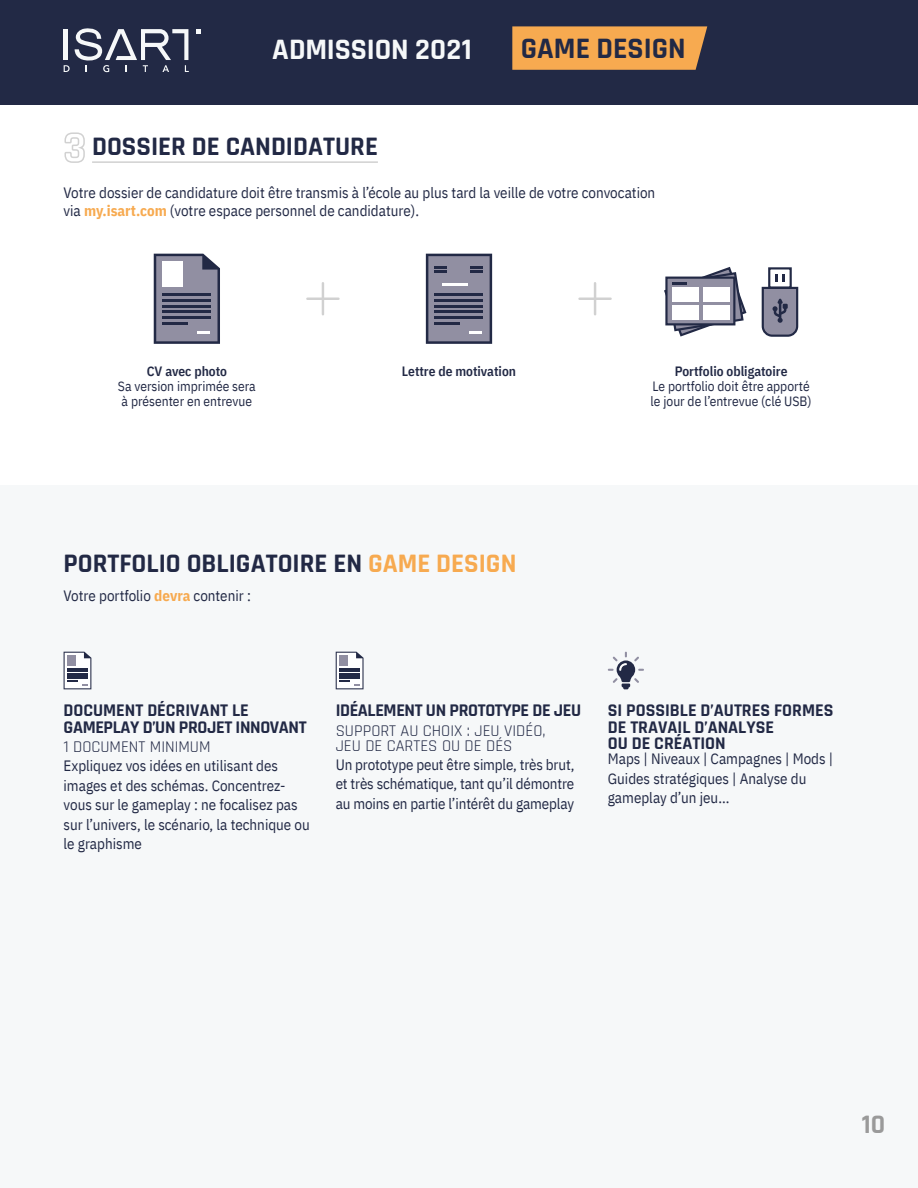
<style>
.page{position:relative;width:918px;height:1188px;background:#fff}
.page>*{position:absolute;margin:0;border:0;box-sizing:border-box;transform-origin:0 0}
.t1{font:700 30px "Rajdhani";letter-spacing:-.005em;color:#f6f8f9}
.t2{font:700 30px "Rajdhani";color:#222945}
.t3{font:700 27px "Rajdhani";color:#222945}
.t4{font:700 27px "Rajdhani";color:#9a9a9a}
.t5{font:700 18px/16.5px "Rajdhani";letter-spacing:-.02em;color:#222945}
.t6{font:700 18px/16.5px "Rajdhani";color:#222945}
.t7{font:16.5px/15px "Rajdhani";color:#222945}
.t8{font:15px/19.5px "IBM Plex Sans Cond";color:#222945}
.t9{font:13.5px/15px "IBM Plex Sans Cond";color:#222945}
.t10{font:600 13.5px "IBM Plex Sans Cond";color:#222945}
.s1{font-size:45px;color:#d1d1d1}
.s2{font-weight:700;color:#f7aa50}
.s3{color:#f7aa50}
</style>
<div class="page">
<div style="left:0;top:486px;width:918px;height:702px;background:#f6f8f9"></div>
<hr style="left:92px;top:161px;width:286px;height:2px;background:#d1d1d1">
<svg style="left:64px;top:652px;width:27px;height:37px"></svg>
<div style="left:67px;top:655px;width:9px;height:11px;background:#918fa2"></div>
<svg style="left:336px;top:652px;width:28px;height:37px"></svg>
<div style="left:339px;top:655px;width:9px;height:11px;background:#918fa2"></div>
<svg style="left:608px;top:652px;width:36px;height:37px"></svg>
<hr style="left:307px;top:298px;width:31px;height:2px;background:#d1d1d1">
<hr style="left:322px;top:283px;width:2px;height:31px;background:#d1d1d1">
<hr style="left:580px;top:298px;width:31px;height:2px;background:#d1d1d1">
<hr style="left:594px;top:283px;width:2px;height:31px;background:#d1d1d1">
<svg style="left:154px;top:254px;width:66px;height:90px;background:#737489"></svg>
<div style="left:162px;top:262px;width:21px;height:25px;background:#fff"></div>
<svg style="left:426px;top:254px;width:66px;height:90px;background:#737489"></svg>
<div style="left:768px;top:267px;width:24px;height:22px;background:#fff;border:2px solid #222945"></div>
<svg style="left:761px;top:274px;width:38px;height:63px"></svg>
<svg style="left:664px;top:267px;width:83px;height:70px"></svg>
<div style="left:0;top:0;width:918px;height:104px;background:#222945"></div>
<svg style="left:64px;top:28px;width:125px;height:44px"></svg>
<svg style="left:196px;top:29px;width:4px;height:4px"></svg>
<svg style="left:512px;top:26px;width:195px;height:44px;background:#eda44f"></svg>
<h1 class="t1" style="left:272px;top:31px;width:201px">ADMISSION 2021</h1>
<h1 class="t2" style="left:521px;top:30px;width:166px">GAME DESIGN</h1>
<h2 class="t3" style="left:64px;top:130px;width:316px"><span class="s1">3</span> DOSSIER DE CANDIDATURE</h2>
<p class="t8" style="left:64px;top:183px;width:593px;line-height:18px">Votre dossier de candidature doit être transmis à l’école au plus tard la veille de votre convocation via <span class="s2">my.isart.com</span> (votre espace personnel de candidature).</p>
<p class="t10" style="left:147px;top:360px;width:82px">CV avec photo</p>
<p class="t10" style="left:402px;top:360px;width:116px">Lettre de motivation</p>
<p class="t9" style="left:118px;top:377px;width:139px">Sa version imprimée sera à présenter en entrevue</p>
<p class="t10" style="left:675px;top:360px;width:114px">Portfolio obligatoire</p>
<p class="t9" style="left:651px;top:377px;width:163px">Le portfolio doit être apporté le jour de l’entrevue (clé USB)</p>
<h2 class="t3" style="left:64px;top:547px;width:454px">PORTFOLIO OBLIGATOIRE EN <span class="s3">GAME DESIGN</span></h2>
<p class="t8" style="left:64px;top:585px;width:189px">Votre portfolio <span class="s2">devra</span> contenir :</p>
<p class="t5" style="left:64px;top:703px;width:245px">DOCUMENT DÉCRIVANT LE<br>GAMEPLAY D’UN PROJET INNOVANT</p>
<p class="t7" style="left:64px;top:740px;width:149px">1 DOCUMENT MINIMUM</p>
<p class="t8" style="left:64px;top:755px;width:248px">Expliquez vos idées en utilisant des images et des schémas. Concentrez&shy;vous sur le gameplay : ne focalisez pas sur l’univers, le scénario, la technique ou le graphisme</p>
<p class="t5" style="left:336px;top:703px;width:247px">IDÉALEMENT UN PROTOTYPE DE JEU</p>
<p class="t7" style="left:336px;top:723px;width:211px">SUPPORT AU CHOIX : JEU VIDÉO,<br>JEU DE CARTES OU DE DÉS</p>
<p class="t8" style="left:336px;top:754px;width:240px;text-align:justify">Un prototype peut être simple, très brut, et très schématique, tant qu’il démontre au moins en partie l’intérêt du gameplay</p>
<p class="t6" style="left:608px;top:703px;width:227px">SI POSSIBLE D’AUTRES FORMES<br>DE TRAVAIL D’ANALYSE<br>OU DE CRÉATION</p>
<p class="t8" style="left:608px;top:748px;width:227px">Maps | Niveaux | Campagnes | Mods |<br>Guides stratégiques | Analyse du gameplay d’un jeu...</p>
<h2 class="t4" style="left:862px;top:1108px;width:25px">10</h2>
</div>
